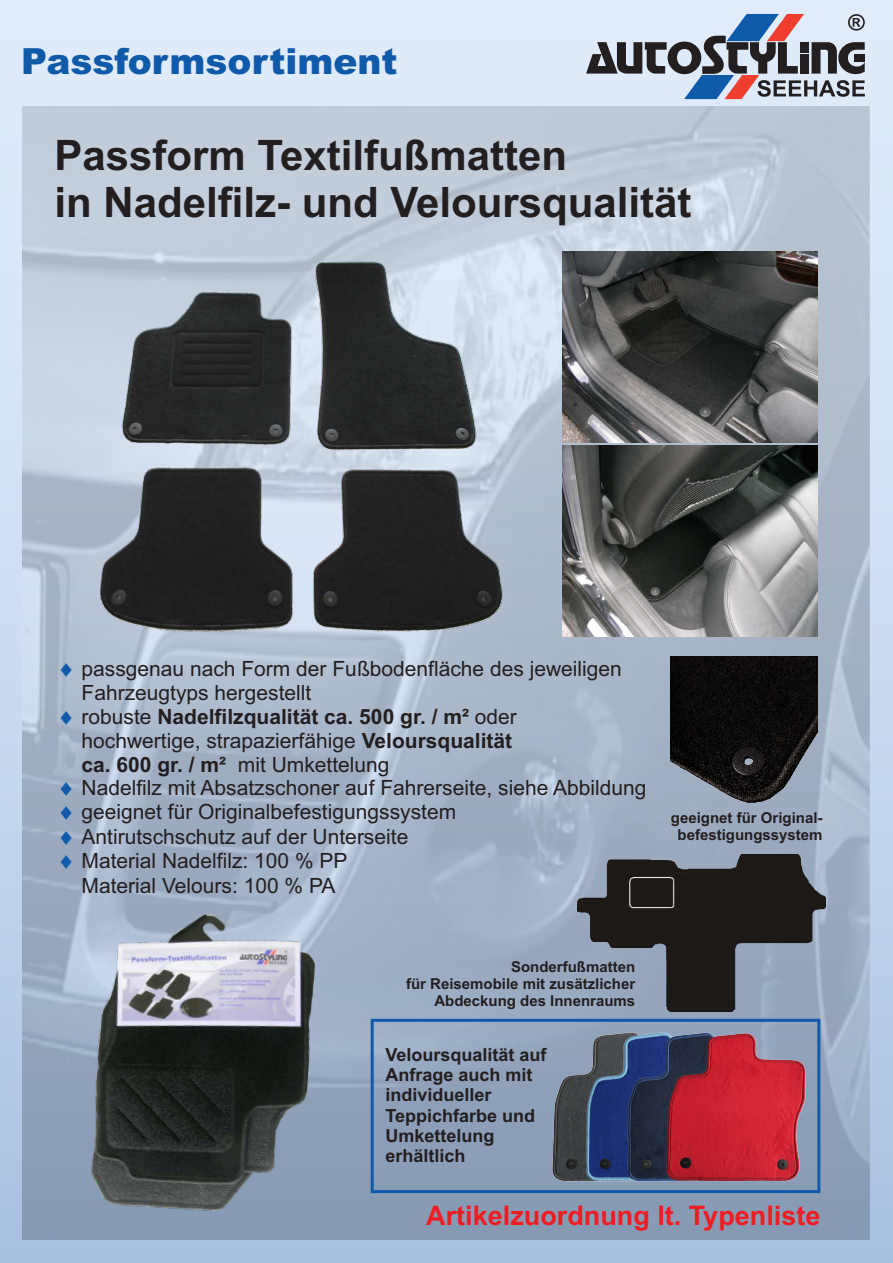
<style>
.page{position:relative;width:893px;height:1263px;background:#fff}
.page>*{position:absolute;margin:0;border:0;box-sizing:border-box;transform-origin:0 0}
.t1{font:700 42px/47px "Arial";color:#231f20}
.t2{font:900 36px "Arial";color:#105aaa}
.t3{font:700 27px "Arial";color:#ee1d23}
.t4{font:21px/24.5px "Arial";color:#231f20}
.t5{font:700 21px/24px "Arial";color:#231f20}
.t6{font:700 18px/20.1px "Arial";color:#231f20}
.t7{font:700 15px/16.8px "Arial";color:#231f20;text-align:center}
.s1{color:#105aaa}
.s2{font-weight:400}
</style>
<div class="page">
<div style="left:0;top:0;width:893px;height:1263px;background:linear-gradient(to bottom,#e5f0fd,#acc2e1)"></div>
<img style="left:23px;top:106px;width:847px;height:1133px">
<img style="left:670px;top:657px;width:148px;height:163px">
<img style="left:563px;top:251px;width:255px;height:191px">
<img style="left:563px;top:445px;width:255px;height:192px">
<img style="left:76px;top:899px;width:249px;height:324px">
<img style="left:55px;top:219px;width:457px;height:440px">
<div style="left:371px;top:1019px;width:449px;height:174px;border:3px solid #105aaa"></div>
<img style="left:544px;top:1029px;width:268px;height:158px">
<svg style="left:586px;top:14px;width:279px;height:85px;background:#9ea3b2"></svg>
<img style="left:577px;top:855px;width:248px;height:156px">
<h2 class="t2" style="left:21px;top:48px;width:378px">Passformsortiment</h2>
<h1 class="t1" style="left:54px;top:135px;width:639px">Passform Textilfußmatten<br>in Nadelfilz- und Veloursqualität</h1>
<p class="t4" style="left:82px;top:658px;width:542px;text-indent:-24px"><span class="s1">◻</span> passgenau nach Form der Fußbodenfläche des jeweiligen<br>Fahrzeugtyps hergestellt</p>
<p class="t5" style="left:82px;top:706px;width:437px;text-indent:-24px"><span class="s1">◻</span> <span class="s2">robuste</span> Nadelfilzqualität ca. 500 gr. / m² <span class="s2">oder hochwertige, strapazierfähige</span> Veloursqualität ca. 600 gr. / m² <span class="s2">mit Umkettelung</span></p>
<p class="t4" style="left:57px;top:777px;width:591px"><span class="s1">◻</span> Nadelfilz mit Absatzschoner auf Fahrerseite, siehe Abbildung</p>
<p class="t4" style="left:57px;top:802px;width:400px"><span class="s1">◻</span> geeignet für Originalbefestigungssystem</p>
<p class="t4" style="left:57px;top:826px;width:352px"><span class="s1">◻</span> Antirutschschutz auf der Unterseite</p>
<p class="t4" style="left:57px;top:850px;width:292px;text-align:center"><span class="s1">◻</span> Material Nadelfilz: 100 % PP<br>Material Velours: 100 % PA</p>
<p class="t7" style="left:671px;top:811px;width:153px">geeignet für Original&shy;befestigungssystem</p>
<p class="t7" style="left:406px;top:960px;width:231px;text-align:right">Sonderfußmatten<br>für Reisemobile mit zusätzlicher<br>Abdeckung des Innenraums</p>
<p class="t6" style="left:386px;top:1046px;width:163px">Veloursqualität auf<br>Anfrage auch mit individueller<br>Teppichfarbe und<br>Umkettelung erhältlich</p>
<p class="t3" style="left:426px;top:1205px;width:396px">Artikelzuordnung lt. Typenliste</p>
</div>
